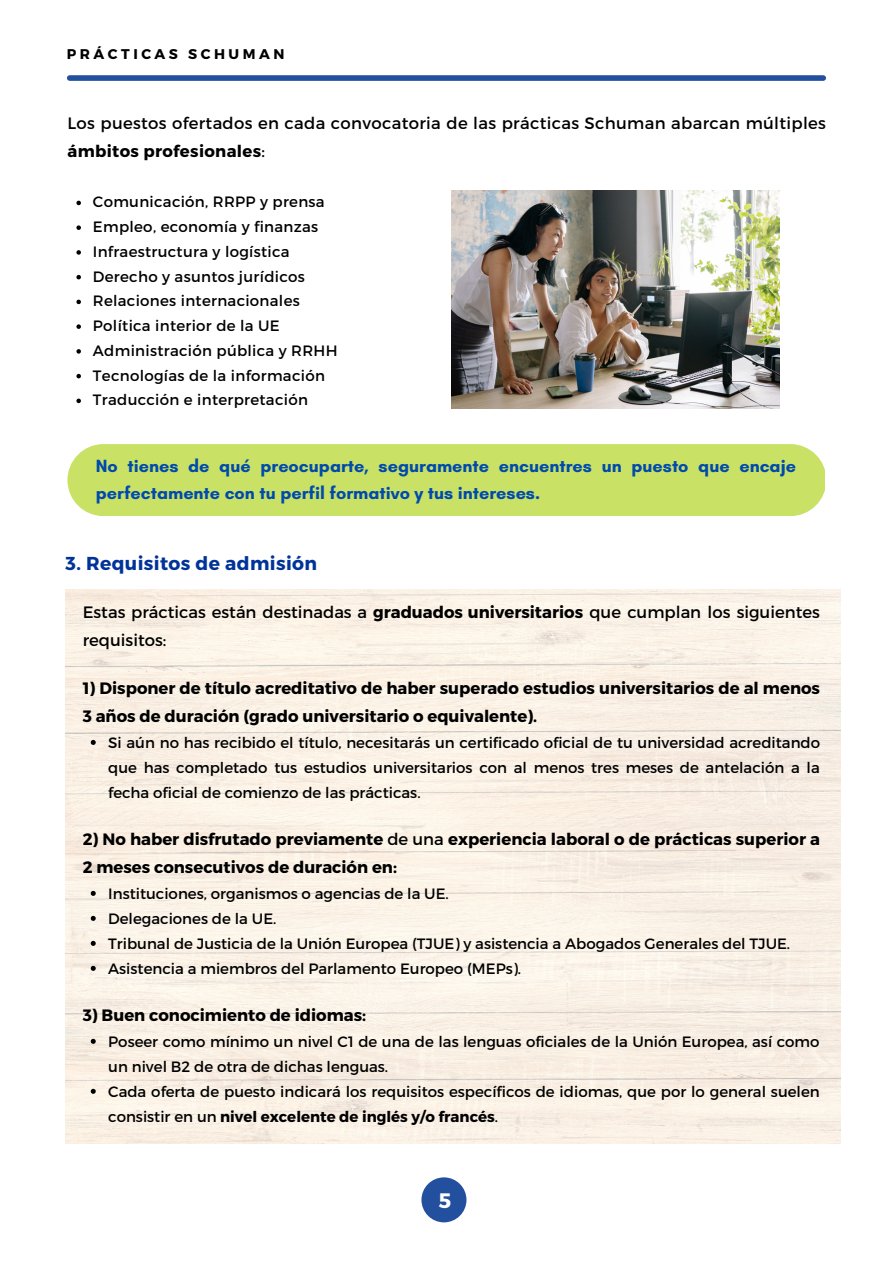
<style>
.page{position:relative;width:893px;height:1264px;background:#fff}
.page>*{position:absolute;margin:0;border:0;box-sizing:border-box;transform-origin:0 0}
.t1{font:700 20.85px "Montserrat";color:#fff}
.t2{font:700 18.75px "Montserrat";letter-spacing:.02em;color:#039}
.t3{font:700 18px/27px "Glacial Indifference";color:#004aad}
.t4{font:700 16.5px/28px "Montserrat";color:#000}
.t5{font:16.5px/28px "Montserrat";letter-spacing:.02em;color:#000}
.t6{font:16.5px/28px "Montserrat";color:#000}
.t7{font:15px/25px "Montserrat";color:#000}
.t8{font:15px/24.8px "Montserrat";letter-spacing:.02em;color:#000}
.t9{font:700 14.1px "Montserrat";letter-spacing:.25em;color:#000}
.s1{font-weight:700}
.s2{font-weight:400}
</style>
<div class="page">
<div style="left:421px;top:1177px;width:45px;height:45px;background:#224f9e;border-radius:50%"></div>
<div style="left:70px;top:75px;width:753px;height:6px;background:#224f9e"></div>
<div style="left:67px;top:444px;width:757px;height:71px;background:#c9e265"></div>
<img style="left:66px;top:589px;width:774px;height:554px">
<svg style="left:76px;top:201px;width:5px;height:4px"></svg>
<svg style="left:76px;top:225px;width:5px;height:5px"></svg>
<svg style="left:76px;top:250px;width:5px;height:5px"></svg>
<svg style="left:76px;top:275px;width:5px;height:4px"></svg>
<svg style="left:76px;top:300px;width:5px;height:4px"></svg>
<svg style="left:76px;top:324px;width:5px;height:5px"></svg>
<svg style="left:76px;top:349px;width:5px;height:4px"></svg>
<svg style="left:76px;top:374px;width:5px;height:4px"></svg>
<svg style="left:76px;top:398px;width:5px;height:5px"></svg>
<img style="left:451px;top:190px;width:328px;height:218px">
<svg style="left:91px;top:740px;width:5px;height:5px"></svg>
<svg style="left:91px;top:890px;width:5px;height:5px"></svg>
<svg style="left:91px;top:915px;width:5px;height:5px"></svg>
<svg style="left:91px;top:940px;width:5px;height:5px"></svg>
<svg style="left:91px;top:965px;width:5px;height:5px"></svg>
<svg style="left:91px;top:1038px;width:5px;height:5px"></svg>
<svg style="left:91px;top:1088px;width:5px;height:5px"></svg>
<p class="t9" style="left:67px;top:45px;width:219px">PRÁCTICAS SCHUMAN</p>
<p class="t5" style="left:67px;top:108px;width:760px">Los puestos ofertados en cada convocatoria de las prácticas Schuman abarcan múltiples <span class="s1">ámbitos profesionales</span>:</p>
<p class="t8" style="left:93px;top:189px;width:246px">Comunicación, RRPP y prensa<br>Empleo, economía y finanzas<br>Infraestructura y logística<br>Derecho y asuntos jurídicos<br>Relaciones internacionales<br>Política interior de la UE<br>Administración pública y RRHH<br>Tecnologías de la información<br>Traducción e interpretación</p>
<p class="t3" style="left:96px;top:452px;width:701px">No tienes de qué preocuparte, seguramente encuentres un puesto que encaje perfectamente con tu perfil formativo y tus intereses.</p>
<p class="t2" style="left:66px;top:551px;width:253px">3. Requisitos de admisión</p>
<p class="t6" style="left:83px;top:597px;width:738px">Estas prácticas están destinadas a <span class="s1">graduados universitarios</span> que cumplan los siguientes requisitos:</p>
<p class="t4" style="left:83px;top:673px;width:738px">1) Disponer de título acreditativo de haber superado estudios universitarios de al menos<br>3 años de duración (grado universitario o equivalente).</p>
<p class="t7" style="left:108px;top:729px;width:713px;text-align:justify">Si aún no has recibido el título, necesitarás un certificado oficial de tu universidad acreditando que has completado tus estudios universitarios con al menos tres meses de antelación a la fecha oficial de comienzo de las prácticas.</p>
<p class="t4" style="left:83px;top:824px;width:738px">2) No haber disfrutado previamente <span class="s2">de una</span> experiencia laboral o de prácticas superior a<br>2 meses consecutivos de duración en:</p>
<p class="t7" style="left:108px;top:880px;width:683px">Instituciones, organismos o agencias de la UE.<br>Delegaciones de la UE.<br>Tribunal de Justicia de la Unión Europea (TJUE) y asistencia a Abogados Generales del TJUE.<br>Asistencia a miembros del Parlamento Europeo (MEPs).</p>
<p class="t4" style="left:83px;top:1000px;width:285px">3) Buen conocimiento de idiomas:</p>
<p class="t7" style="left:108px;top:1028px;width:713px">Poseer como mínimo un nivel C1 de una de las lenguas oficiales de la Unión Europea, así como un nivel B2 de otra de dichas lenguas.<br>Cada oferta de puesto indicará los requisitos específicos de idiomas, que por lo general suelen consistir en un <span class="s1">nivel excelente de inglés y/o francés</span>.</p>
<h1 class="t1" style="left:439px;top:1186px;width:14px">5</h1>
</div>
